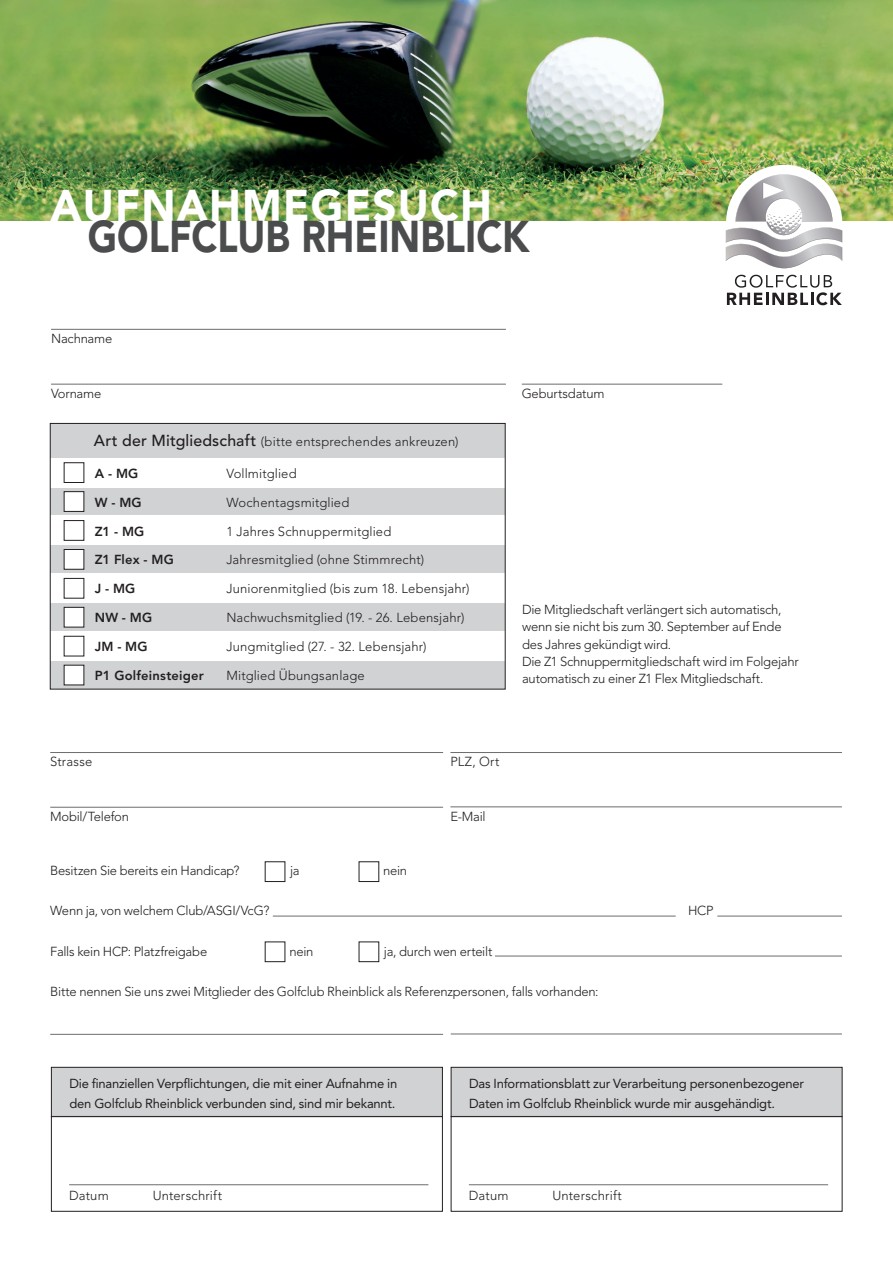
<style>
.page{position:relative;width:893px;height:1263px;background:#fff}
.page>*{position:absolute;margin:0;border:0;box-sizing:border-box;transform-origin:0 0}
.t1{font:900 44.1px "Avenir";color:#4b4c4d;scale:.86 1}
.t2{font:900 44.1px "Avenir";letter-spacing:.03em;color:#fff;scale:.95 1}
.t3{font:300 13.05px/17.4px "Avenir";letter-spacing:-.01em;color:#231f20}
.t4{font:13.05px/20.2px "Avenir";letter-spacing:-.015em;color:#231f20}
.t5{font:300 13.05px "Avenir";letter-spacing:.015em;color:#231f20}
.t6{font:300 13.05px "Avenir";letter-spacing:.01em;color:#231f20}
.t7{font:800 13.05px "Avenir";letter-spacing:.01em;color:#231f20}
.t8{font:300 13.05px "Avenir";letter-spacing:.02em;color:#231f20}
.s1{font-weight:500;font-size:15.9px}
</style>
<div class="page">
<div style="left:51px;top:1067px;width:392px;height:50px;background:#d1d2d4;border:1px solid #231f20"></div>
<div style="left:451px;top:1067px;width:391px;height:50px;background:#d1d2d4;border:1px solid #231f20"></div>
<div style="left:51px;top:1116px;width:392px;height:96px;background:#fff;border:1px solid #231f20"></div>
<div style="left:451px;top:1116px;width:391px;height:96px;background:#fff;border:1px solid #231f20"></div>
<div style="left:50px;top:423px;width:455px;height:266px;background:#d1d2d4"></div>
<div style="left:50px;top:458px;width:455px;height:29px;background:#fff"></div>
<div style="left:50px;top:516px;width:455px;height:29px;background:#fff"></div>
<div style="left:50px;top:573px;width:455px;height:30px;background:#fff"></div>
<div style="left:50px;top:631px;width:455px;height:30px;background:#fff"></div>
<div style="left:64px;top:462px;width:20px;height:21px;background:#fff;border:1px solid #231f20"></div>
<div style="left:64px;top:491px;width:20px;height:21px;background:#fff;border:1px solid #231f20"></div>
<div style="left:64px;top:520px;width:20px;height:21px;background:#fff;border:1px solid #231f20"></div>
<div style="left:64px;top:549px;width:20px;height:21px;background:#fff;border:1px solid #231f20"></div>
<div style="left:64px;top:578px;width:20px;height:20px;background:#fff;border:1px solid #231f20"></div>
<div style="left:64px;top:607px;width:20px;height:20px;background:#fff;border:1px solid #231f20"></div>
<div style="left:64px;top:636px;width:20px;height:20px;background:#fff;border:1px solid #231f20"></div>
<div style="left:64px;top:665px;width:20px;height:20px;background:#fff"></div>
<hr style="left:51px;top:384px;width:455px;height:1px;background:#6c6d70">
<hr style="left:51px;top:329px;width:455px;height:1px;background:#6c6d70">
<hr style="left:522px;top:384px;width:200px;height:1px;background:#6c6d70">
<hr style="left:50px;top:752px;width:393px;height:1px;background:#6c6d70">
<hr style="left:50px;top:807px;width:393px;height:1px;background:#6c6d70">
<hr style="left:69px;top:1184px;width:359px;height:1px;background:#6c6d70">
<hr style="left:469px;top:1184px;width:359px;height:1px;background:#6c6d70">
<hr style="left:273px;top:916px;width:403px;height:1px;background:#6c6d70">
<hr style="left:717px;top:916px;width:125px;height:1px;background:#6c6d70">
<hr style="left:495px;top:956px;width:347px;height:1px;background:#6c6d70">
<hr style="left:450px;top:752px;width:392px;height:1px;background:#6c6d70">
<hr style="left:451px;top:1033px;width:391px;height:1px;background:#6c6d70">
<hr style="left:50px;top:1034px;width:393px;height:1px;background:#6c6d70">
<hr style="left:450px;top:806px;width:392px;height:1px;background:#6c6d70">
<div style="left:265px;top:861px;width:20px;height:21px;border:1px solid #231f20"></div>
<div style="left:359px;top:861px;width:20px;height:21px;border:1px solid #231f20"></div>
<div style="left:50px;top:423px;width:456px;height:266px;border:1px solid #231f20"></div>
<img style="left:0;top:0;width:893px;height:221px">
<svg style="left:726px;top:165px;width:116px;height:140px"></svg>
<h1 class="t2" style="left:51px;top:179px;width:466px">AUFNAHMEGESUCH</h1>
<h1 class="t1" style="left:88px;top:210px;width:515px">GOLFCLUB RHEINBLICK</h1>
<p class="t3" style="left:51px;top:330px;width:63px">Nachname</p>
<p class="t3" style="left:51px;top:385px;width:52px">Vorname</p>
<p class="t5" style="left:94px;top:433px;width:366px"><span class="s1">Art der Mitgliedschaft</span> (bitte entsprechendes ankreuzen)</p>
<p class="t7" style="left:95px;top:465px;width:45px">A - MG</p>
<p class="t6" style="left:226px;top:465px;width:72px">Vollmitglied</p>
<p class="t7" style="left:95px;top:494px;width:48px">W - MG</p>
<p class="t5" style="left:226px;top:494px;width:124px">Wochentagsmitglied</p>
<p class="t7" style="left:95px;top:523px;width:51px">Z1 - MG</p>
<p class="t5" style="left:226px;top:523px;width:166px">1 Jahres Schnuppermitglied</p>
<p class="t7" style="left:95px;top:552px;width:80px">Z1 Flex - MG</p>
<p class="t6" style="left:226px;top:552px;width:199px">Jahresmitglied (ohne Stimmrecht)</p>
<p class="t7" style="left:95px;top:581px;width:42px">J - MG</p>
<p class="t6" style="left:226px;top:581px;width:245px">Juniorenmitglied (bis zum 18. Lebensjahr)</p>
<p class="t7" style="left:95px;top:610px;width:59px">NW - MG</p>
<p class="t5" style="left:226px;top:610px;width:240px">Nachwuchsmitglied (19. - 26. Lebensjahr)</p>
<p class="t7" style="left:95px;top:639px;width:54px">JM - MG</p>
<p class="t6" style="left:226px;top:639px;width:202px">Jungmitglied (27. - 32. Lebensjahr)</p>
<p class="t7" style="left:95px;top:668px;width:111px">P1 Golfeinsteiger</p>
<p class="t5" style="left:226px;top:668px;width:140px">Mitglied Übungsanlage</p>
<p class="t3" style="left:522px;top:385px;width:84px">Geburtsdatum</p>
<p class="t3" style="left:522px;top:601px;width:278px">Die Mitgliedschaft verlängert sich automatisch, wenn sie nicht bis zum 30. September auf Ende des Jahres gekündigt wird.<br>Die Z1 Schnuppermitgliedschaft wird im Folgejahr automatisch zu einer Z1 Flex Mitgliedschaft.</p>
<p class="t8" style="left:50px;top:754px;width:44px">Strasse</p>
<p class="t3" style="left:50px;top:807px;width:80px">Mobil/Telefon</p>
<p class="t3" style="left:450px;top:753px;width:51px">PLZ, Ort</p>
<p class="t3" style="left:450px;top:807px;width:37px">E-Mail</p>
<p class="t3" style="left:50px;top:862px;width:191px">Besitzen Sie bereits ein Handicap?</p>
<p class="t3" style="left:290px;top:862px;width:11px">ja</p>
<p class="t3" style="left:383px;top:862px;width:26px">nein</p>
<p class="t3" style="left:50px;top:902px;width:221px">Wenn ja, von welchem Club/ASGI/VcG?</p>
<p class="t3" style="left:688px;top:902px;width:27px">HCP</p>
<p class="t3" style="left:50px;top:943px;width:159px">Falls kein HCP: Platzfreigabe</p>
<p class="t3" style="left:289px;top:943px;width:26px">nein</p>
<p class="t3" style="left:384px;top:943px;width:110px">ja, durch wen erteilt</p>
<p class="t3" style="left:50px;top:983px;width:550px">Bitte nennen Sie uns zwei Mitglieder des Golfclub Rheinblick als Referenzpersonen, falls vorhanden:</p>
<p class="t4" style="left:70px;top:1073px;width:329px">Die finanziellen Verpflichtungen, die mit einer Aufnahme in den Golfclub Rheinblick verbunden sind, sind mir bekannt.</p>
<p class="t4" style="left:469px;top:1073px;width:336px">Das Informationsblatt zur Verarbeitung personenbezogener<br>Daten im Golfclub Rheinblick wurde mir ausgehändigt.</p>
<p class="t3" style="left:69px;top:1186px;width:41px">Datum</p>
<p class="t5" style="left:153px;top:1187px;width:71px">Unterschrift</p>
<p class="t3" style="left:469px;top:1186px;width:41px">Datum</p>
<p class="t5" style="left:552px;top:1187px;width:71px">Unterschrift</p>
</div>
